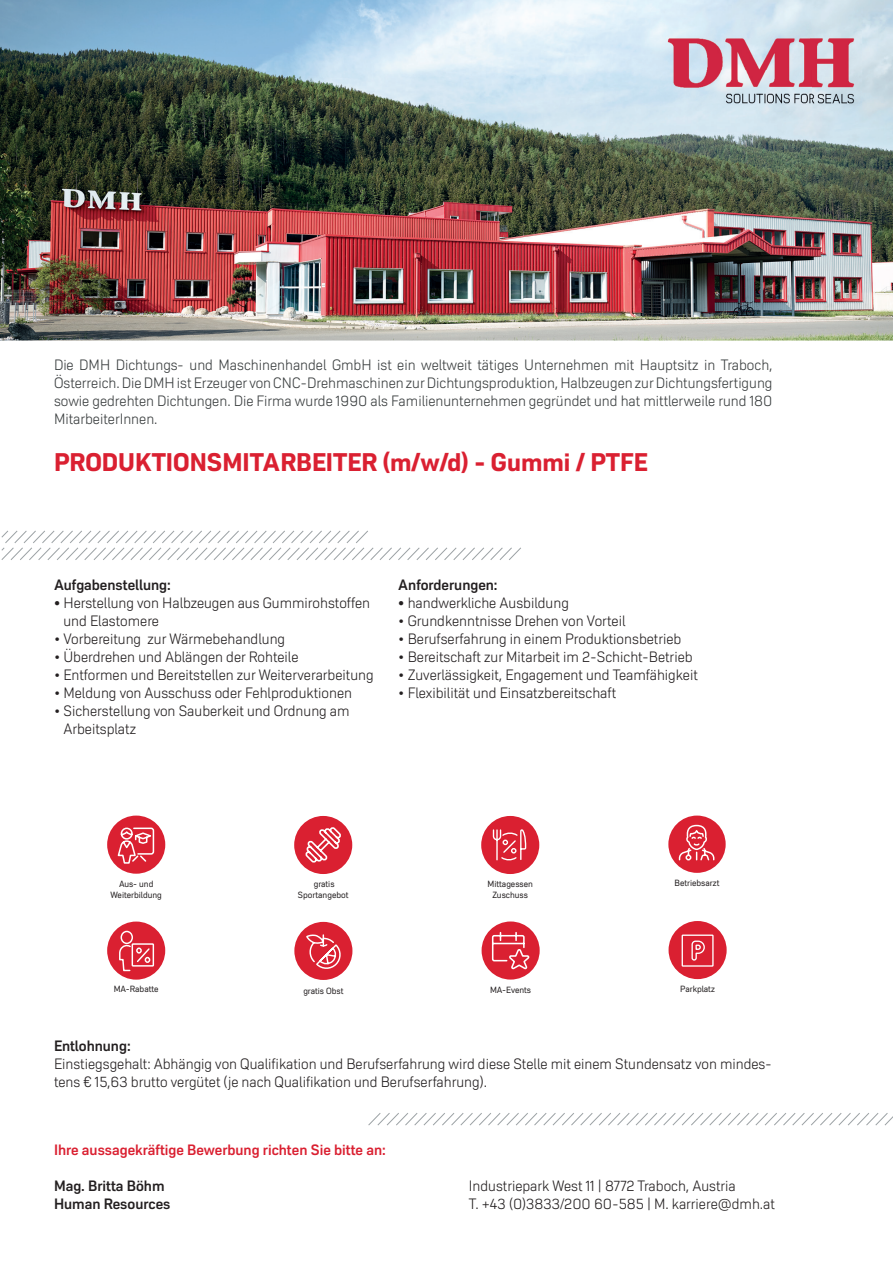
<style>
.page{position:relative;width:893px;height:1263px;background:#fff}
.page>*{position:absolute;margin:0;border:0;box-sizing:border-box;transform-origin:0 0}
.t1{font:700 25.5px "Roag";color:#da2031}
.t2{font:300 15px/18px "Roag";color:#231f20}
.t3{font:300 15px/18px "Roag";color:#393d3e;text-align:justify}
.t4{font:500 15px/18px "Roag";color:#231f20}
.t5{font:500 15px "Roag";color:#da2031}
.t6{font:9px/10.8px "Roag";color:#231f20;text-align:center}
.s1{font-weight:500}
</style>
<div class="page">
<img style="left:0;top:0;width:893px;height:340px">
<svg style="left:1px;top:530px;width:520px;height:30px"></svg>
<svg style="left:368px;top:1113px;width:525px;height:12px"></svg>
<div style="left:107px;top:815px;width:58px;height:59px;background:#da2031;border-radius:50%"></div>
<svg style="left:117px;top:827px;width:38px;height:37px"></svg>
<div style="left:668px;top:815px;width:58px;height:58px;background:#da2031;border-radius:50%"></div>
<svg style="left:678px;top:824px;width:37px;height:37px"></svg>
<div style="left:669px;top:921px;width:58px;height:58px;background:#da2031;border-radius:50%"></div>
<div style="left:481px;top:816px;width:58px;height:58px;background:#da2031;border-radius:50%"></div>
<div style="left:107px;top:921px;width:58px;height:59px;background:#da2031;border-radius:50%"></div>
<div style="left:294px;top:922px;width:58px;height:58px;background:#da2031;border-radius:50%"></div>
<div style="left:482px;top:921px;width:58px;height:58px;background:#da2031;border-radius:50%"></div>
<div style="left:294px;top:816px;width:58px;height:58px;background:#da2031;border-radius:50%"></div>
<svg style="left:681px;top:934px;width:33px;height:33px"></svg>
<svg style="left:492px;top:829px;width:35px;height:32px"></svg>
<svg style="left:305px;top:827px;width:36px;height:36px"></svg>
<svg style="left:119px;top:930px;width:36px;height:42px"></svg>
<svg style="left:491px;top:931px;width:39px;height:39px"></svg>
<svg style="left:306px;top:934px;width:35px;height:35px"></svg>
<img style="left:660px;top:30px;width:201px;height:81px">
<p class="t3" style="left:54px;top:355px;width:720px">Die DMH Dichtungs- und Maschinenhandel GmbH ist ein weltweit tätiges Unternehmen mit Hauptsitz in Traboch, Österreich. Die DMH ist Erzeuger von CNC-Drehmaschinen zur Dichtungsproduktion, Halbzeugen zur Dichtungsfertigung sowie gedrehten Dichtungen. Die Firma wurde 1990 als Familienunternehmen gegründet und hat mittlerweile rund 180<br>MitarbeiterInnen.</p>
<h1 class="t1" style="left:54px;top:443px;width:595px">PRODUKTIONSMITARBEITER (m/w/d) - Gummi / PTFE</h1>
<p class="t4" style="left:54px;top:574px;width:118px">Aufgabenstellung:</p>
<p class="t2" style="left:63px;top:592px;width:308px;text-indent:-9px"><span class="s1">•</span> Herstellung von Halbzeugen aus Gummirohstoffen und Elastomere</p>
<p class="t2" style="left:54px;top:628px;width:233px">• Vorbereitung zur Wärmebehandlung</p>
<p class="t2" style="left:54px;top:646px;width:246px">• Überdrehen und Ablängen der Rohteile</p>
<p class="t2" style="left:54px;top:664px;width:321px">• Entformen und Bereitstellen zur Weiterverarbeitung</p>
<p class="t2" style="left:54px;top:682px;width:300px">• Meldung von Ausschuss oder Fehlproduktionen</p>
<p class="t2" style="left:63px;top:700px;width:288px;text-indent:-9px">• Sicherstellung von Sauberkeit und Ordnung am<br>Arbeitsplatz</p>
<p class="t4" style="left:398px;top:574px;width:101px">Anforderungen:</p>
<p class="t2" style="left:398px;top:592px;width:172px"><span class="s1">•</span> handwerkliche Ausbildung</p>
<p class="t2" style="left:398px;top:610px;width:229px">• Grundkenntnisse Drehen von Vorteil</p>
<p class="t2" style="left:398px;top:628px;width:285px">• Berufserfahrung in einem Produktionsbetrieb</p>
<p class="t2" style="left:398px;top:646px;width:296px">• Bereitschaft zur Mitarbeit im 2-Schicht-Betrieb</p>
<p class="t2" style="left:398px;top:664px;width:301px">• Zuverlässigkeit, Engagement und Teamfähigkeit</p>
<p class="t2" style="left:398px;top:682px;width:219px">• Flexibilität und Einsatzbereitschaft</p>
<p class="t6" style="left:111px;top:877px;width:53px">Aus- und<br>Weiterbildung</p>
<p class="t6" style="left:675px;top:877px;width:46px">Betriebsarzt</p>
<p class="t6" style="left:298px;top:877px;width:52px">gratis<br>Sportangebot</p>
<p class="t6" style="left:487px;top:878px;width:47px">Mittagessen<br>Zuschuss</p>
<p class="t6" style="left:114px;top:983px;width:46px">MA-Rabatte</p>
<p class="t6" style="left:303px;top:984px;width:42px">gratis Obst</p>
<p class="t6" style="left:490px;top:984px;width:43px">MA-Events</p>
<p class="t6" style="left:680px;top:983px;width:36px">Parkplatz</p>
<p class="t4" style="left:54px;top:1035px;width:78px">Entlohnung:</p>
<p class="t2" style="left:54px;top:1053px;width:719px">Einstiegsgehalt: Abhängig von Qualifikation und Berufserfahrung wird diese Stelle mit einem Stundensatz von mindes&shy;tens € 15,63 brutto vergütet (je nach Qualifikation und Berufserfahrung).</p>
<p class="t5" style="left:54px;top:1138px;width:333px">Ihre aussagekräftige Bewerbung richten Sie bitte an:</p>
<p class="t4" style="left:54px;top:1175px;width:118px">Mag. Britta Böhm<br>Human Resources</p>
<p class="t2" style="left:469px;top:1175px;width:308px">Industriepark West 11 | 8772 Traboch, Austria<br>T. +43 (0)3833/200 60-585 | M. karriere@dmh.at</p>
</div>
